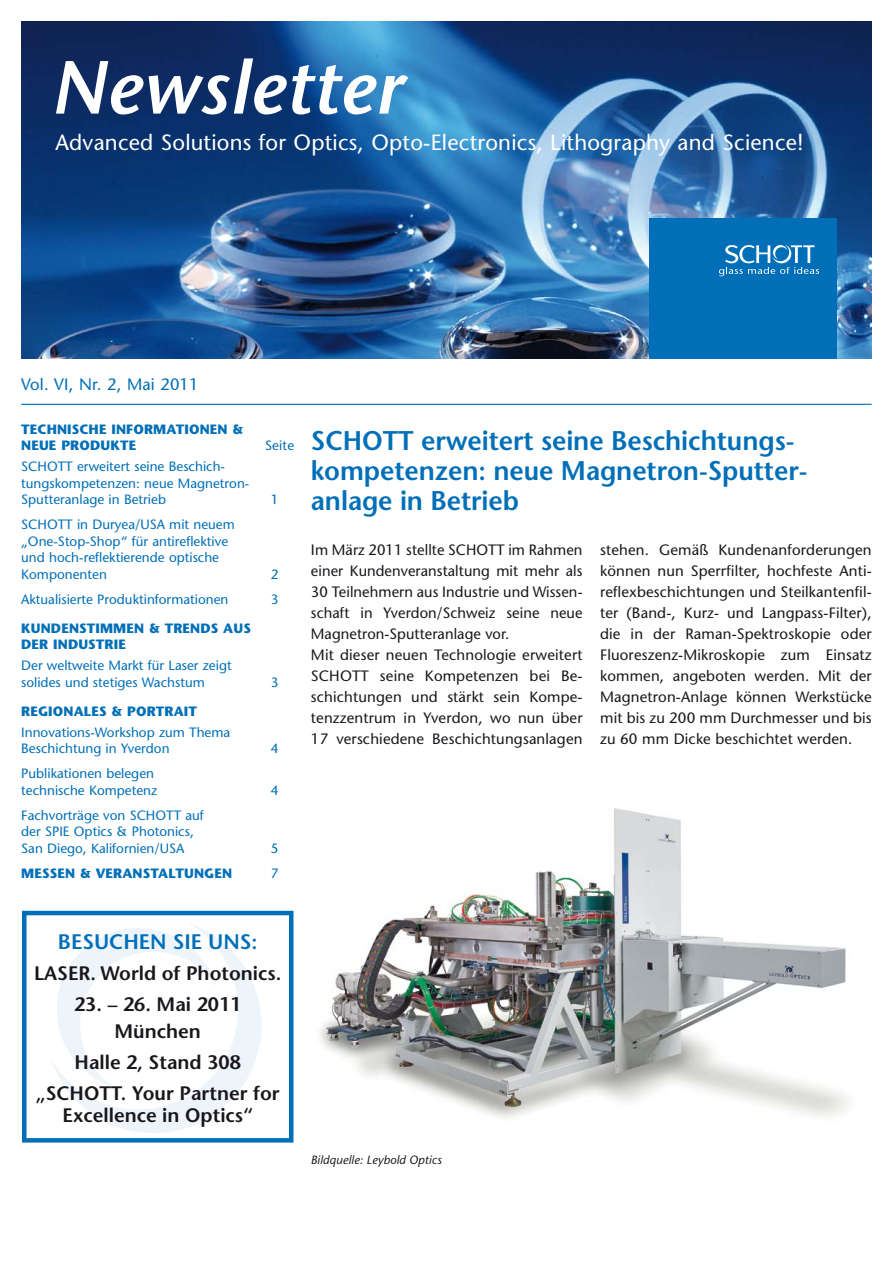
<style>
.page{position:relative;width:893px;height:1263px;background:#fff}
.page>*{position:absolute;margin:0;border:0;box-sizing:border-box;transform-origin:0 0}
.t1{font:italic 600 75px "Stone Sans Std";letter-spacing:.01em;color:#fff}
.t2{font:600 27px/30px "Stone Sans Std";letter-spacing:-.005em;color:#006fb7}
.t3{font:500 22.05px "Stone Sans Std";letter-spacing:.01em;color:#fff}
.t4{font:600 21px "Stone Sans Std";color:#006fb7}
.t5{font:600 19.5px/26.7px "Stone Sans Std";color:#1a171c;text-align:center}
.t6{font:500 16.5px "Stone Sans Std";letter-spacing:.01em;color:#006fb7}
.t7{font:500 15px/21px "Stone Sans Std";letter-spacing:.01em;color:#1a171c}
.t8{font:500 13.5px/16.5px "Stone Sans Std";color:#006fb7}
.t9{font:700 13.5px/16.5px "Stone Sans Std";letter-spacing:.01em;color:#006fb7}
.t10{font:italic 500 12px "Stone Sans Std";letter-spacing:.01em;color:#1a171c}
</style>
<div class="page">
<img style="left:21px;top:21px;width:851px;height:338px">
<div style="left:650px;top:219px;width:187px;height:140px;background:#006fb7"></div>
<svg style="left:719px;top:245px;width:100px;height:31px"></svg>
<hr style="left:21px;top:404px;width:851px;height:1px;background:#006fb7">
<img style="left:320px;top:808px;width:530px;height:311px">
<svg style="left:52px;top:924px;width:209px;height:209px"></svg>
<div style="left:22px;top:911px;width:271px;height:231px;border:4px solid #006fb7"></div>
<h1 class="t1" style="left:51px;top:42px;width:353px">Newsletter</h1>
<h3 class="t3" style="left:56px;top:129px;width:750px">Advanced Solutions for Optics, Opto-Electronics, Lithography and Science!</h3>
<p class="t6" style="left:21px;top:374px;width:179px">Vol. VI, Nr. 2, Mai 2011</p>
<p class="t9" style="left:21px;top:421px;width:223px">TECHNISCHE INFORMATIONEN &amp;<br>NEUE PRODUKTE</p>
<p class="t8" style="left:21px;top:458px;width:230px">SCHOTT erweitert seine Beschich&shy;tungskompetenzen: neue Magnetron-<br>Sputteranlage in Betrieb</p>
<p class="t8" style="left:21px;top:516px;width:215px">SCHOTT in Duryea/USA mit neuem „One-Stop-Shop“ für antireflektive und hoch-reflektierende optische<br>Komponenten</p>
<p class="t8" style="left:265px;top:437px;width:31px">Seite</p>
<p class="t8" style="left:271px;top:491px;width:9px">1</p>
<p class="t8" style="left:271px;top:566px;width:9px">2</p>
<p class="t8" style="left:21px;top:591px;width:209px">Aktualisierte Produktinformationen</p>
<p class="t8" style="left:271px;top:591px;width:9px">3</p>
<p class="t9" style="left:21px;top:620px;width:50px">KUNDENS</p>
<p class="t9" style="left:87px;top:620px;width:20px">TIMMEN</p>
<p class="t9" style="left:149px;top:620px;width:34px">&amp; TREN</p>
<p class="t9" style="left:200px;top:620px;width:51px">DS AUS</p>
<p class="t9" style="left:21px;top:636px;width:92px">DER INDUSTRIE</p>
<p class="t8" style="left:21px;top:657px;width:212px">Der weltweite Markt für Laser zeigt solides und stetiges Wachstum</p>
<p class="t8" style="left:271px;top:674px;width:9px">3</p>
<p class="t9" style="left:21px;top:703px;width:177px">REGIONALES &amp; PORTRAIT</p>
<p class="t8" style="left:21px;top:724px;width:210px">Innovations-Workshop zum Thema<br>Beschichtung in Yverdon</p>
<p class="t8" style="left:21px;top:765px;width:137px">Publikationen belegen technische Kompetenz</p>
<p class="t8" style="left:21px;top:807px;width:184px">Fachvorträge von SCHOTT auf der SPIE Optics &amp; Photonics,<br>San Diego, Kalifornien/USA</p>
<p class="t8" style="left:271px;top:740px;width:9px">4</p>
<p class="t8" style="left:271px;top:782px;width:9px">4</p>
<p class="t8" style="left:271px;top:840px;width:9px">5</p>
<p class="t9" style="left:21px;top:865px;width:10px">MESSEN</p>
<p class="t9" style="left:80px;top:865px;width:36px">&amp; VERANS</p>
<p class="t9" style="left:150px;top:865px;width:54px">TALTUNGEN</p>
<p class="t8" style="left:271px;top:865px;width:9px">7</p>
<h2 class="t2" style="left:311px;top:426px;width:498px">SCHOTT erweitert seine Beschichtungs&shy;kompetenzen: neue Magnetron-Sputter&shy;anlage in Betrieb</h2>
<p class="t7" style="left:311px;top:539px;width:273px">Im März 2011 stellte SCHOTT im Rahmen einer Kundenveranstaltung mit mehr als 30 Teilnehmern aus Industrie und Wissen&shy;schaft in Yverdon/Schweiz seine neue Magnetron-Sputteranlage vor.<br>Mit dieser neuen Technologie erweitert SCHOTT seine Kompetenzen bei Be&shy;schichtungen und stärkt sein Kompe&shy;tenzzentrum in Yverdon, wo nun über 17 verschiedene Beschichtungsanlagen</p>
<p class="t7" style="left:600px;top:539px;width:273px;text-align:justify">stehen. Gemäß Kundenanforderungen können nun Sperrfilter, hochfeste Anti&shy;reflexbeschichtungen und Steilkantenfil&shy;ter (Band-, Kurz- und Langpass-Filter), die in der Raman-Spektroskopie oder Fluoreszenz-Mikroskopie zum Einsatz kommen, angeboten werden. Mit der Magnetron-Anlage können Werkstücke mit bis zu 200 mm Durchmesser und bis zu 60 mm Dicke beschichtet werden.</p>
<h3 class="t4" style="left:58px;top:929px;width:201px">BESUCHEN SIE UNS:</h3>
<h3 class="t5" style="left:34px;top:959px;width:249px">LASER. World of Photonics.</h3>
<h3 class="t5" style="left:74px;top:990px;width:169px">23. – 26. Mai 2011<br>München</h3>
<h3 class="t5" style="left:36px;top:1046px;width:245px;line-height:31px">Halle 2, Stand 308 „SCHOTT. Your Partner for</h3>
<h3 class="t5" style="left:63px;top:1102px;width:192px">Excellence in Optics“</h3>
<p class="t10" style="left:311px;top:1153px;width:132px">Bildquelle: Leybold Optics</p>
</div>
